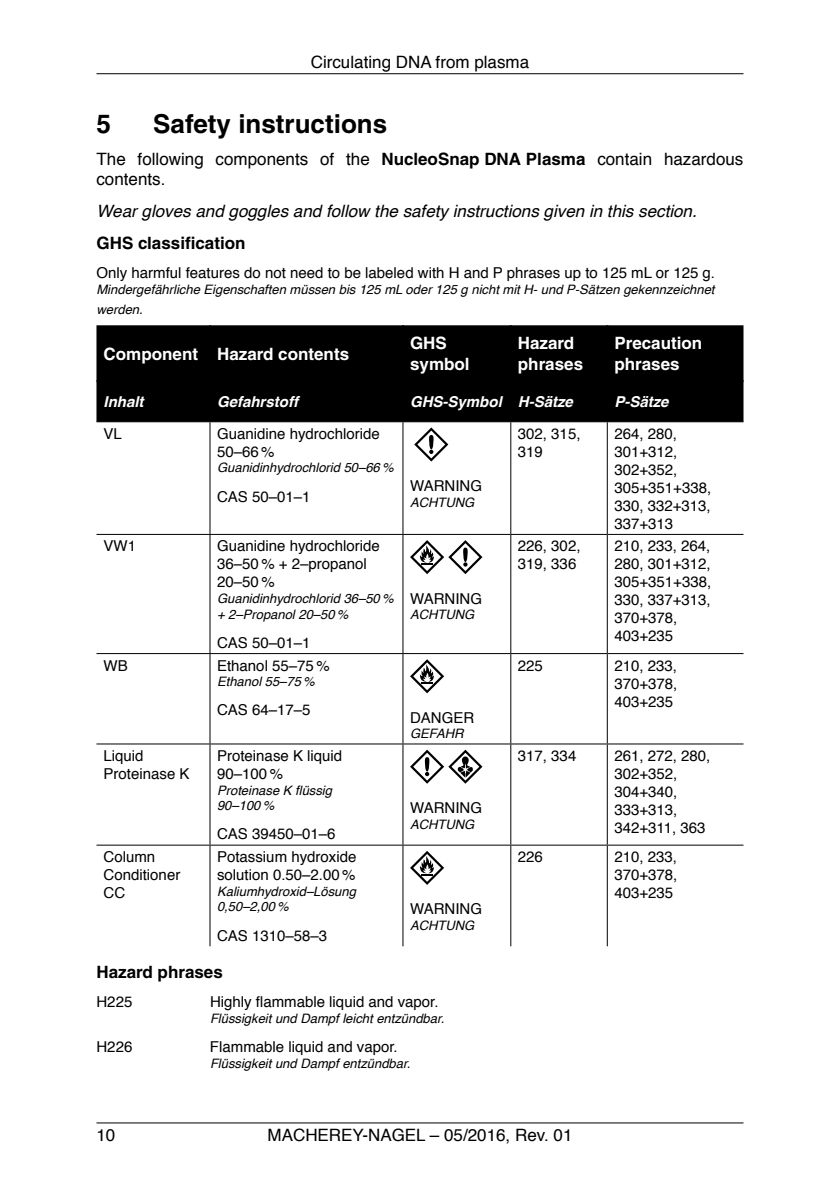
<style>
.page{position:relative;width:840px;height:1191px;background:#fff}
.page>*{position:absolute;margin:0;border:0;box-sizing:border-box;transform-origin:0 0}
.t1{font:700 26px "Helvetica";color:#000}
.t2{font:17px/20.4px "Helvetica";color:#000}
.t3{font:italic 17px "Helvetica";color:#000}
.t4{font:700 17px/20.4px "Helvetica";color:#fff}
.t5{font:700 17px "Helvetica";color:#000}
.t6{font:15px/18px "Helvetica";color:#000}
.t7{font:italic 700 15px "Helvetica";color:#fff}
.t8{font:italic 13px/15.6px "Helvetica";color:#000}
.s1{font-weight:700}
</style>
<div class="page">
<hr style="left:96px;top:1122px;width:647px;height:1px;background:#000">
<hr style="left:96px;top:73px;width:647px;height:1px;background:#000">
<div style="left:96px;top:325px;width:647px;height:96px;background:#000"></div>
<hr style="left:209px;top:325px;width:2px;height:55px;background:#000">
<hr style="left:402px;top:325px;width:2px;height:55px;background:#000">
<hr style="left:509px;top:325px;width:2px;height:55px;background:#000">
<hr style="left:606px;top:325px;width:2px;height:55px;background:#000">
<hr style="left:96px;top:380px;width:114px;height:2px;background:#000">
<hr style="left:210px;top:380px;width:193px;height:2px;background:#000">
<hr style="left:403px;top:380px;width:107px;height:2px;background:#000">
<hr style="left:510px;top:380px;width:97px;height:2px;background:#000">
<hr style="left:607px;top:380px;width:136px;height:2px;background:#000">
<hr style="left:209px;top:382px;width:1px;height:39px;background:#000">
<hr style="left:402px;top:382px;width:1px;height:39px;background:#000">
<hr style="left:510px;top:382px;width:1px;height:39px;background:#000">
<hr style="left:606px;top:382px;width:1px;height:39px;background:#000">
<hr style="left:96px;top:421px;width:114px;height:1px;background:#000">
<hr style="left:210px;top:421px;width:193px;height:1px;background:#000">
<hr style="left:209px;top:422px;width:1px;height:112px;background:#000">
<hr style="left:403px;top:421px;width:107px;height:1px;background:#000">
<hr style="left:402px;top:422px;width:1px;height:112px;background:#000">
<hr style="left:510px;top:421px;width:97px;height:1px;background:#000">
<hr style="left:510px;top:422px;width:1px;height:112px;background:#000">
<hr style="left:607px;top:421px;width:136px;height:1px;background:#000">
<hr style="left:606px;top:422px;width:1px;height:112px;background:#000">
<hr style="left:96px;top:534px;width:114px;height:1px;background:#000">
<hr style="left:210px;top:534px;width:193px;height:1px;background:#000">
<hr style="left:209px;top:535px;width:1px;height:118px;background:#000">
<hr style="left:403px;top:534px;width:107px;height:1px;background:#000">
<hr style="left:402px;top:535px;width:1px;height:118px;background:#000">
<hr style="left:510px;top:534px;width:97px;height:1px;background:#000">
<hr style="left:510px;top:535px;width:1px;height:118px;background:#000">
<hr style="left:607px;top:534px;width:136px;height:1px;background:#000">
<hr style="left:606px;top:535px;width:1px;height:118px;background:#000">
<hr style="left:96px;top:653px;width:114px;height:1px;background:#000">
<hr style="left:210px;top:653px;width:193px;height:1px;background:#000">
<hr style="left:209px;top:654px;width:1px;height:89px;background:#000">
<hr style="left:403px;top:653px;width:107px;height:1px;background:#000">
<hr style="left:402px;top:654px;width:1px;height:89px;background:#000">
<hr style="left:510px;top:653px;width:97px;height:1px;background:#000">
<hr style="left:510px;top:654px;width:1px;height:89px;background:#000">
<hr style="left:607px;top:653px;width:136px;height:1px;background:#000">
<hr style="left:606px;top:654px;width:1px;height:89px;background:#000">
<hr style="left:96px;top:743px;width:114px;height:1px;background:#000">
<hr style="left:210px;top:743px;width:193px;height:1px;background:#000">
<hr style="left:209px;top:744px;width:1px;height:100px;background:#000">
<hr style="left:403px;top:743px;width:107px;height:1px;background:#000">
<hr style="left:402px;top:744px;width:1px;height:100px;background:#000">
<hr style="left:510px;top:743px;width:97px;height:1px;background:#000">
<hr style="left:510px;top:744px;width:1px;height:100px;background:#000">
<hr style="left:607px;top:743px;width:136px;height:1px;background:#000">
<hr style="left:606px;top:744px;width:1px;height:100px;background:#000">
<hr style="left:96px;top:844px;width:114px;height:1px;background:#000">
<hr style="left:210px;top:844px;width:193px;height:1px;background:#000">
<hr style="left:209px;top:845px;width:1px;height:101px;background:#000">
<hr style="left:403px;top:844px;width:107px;height:1px;background:#000">
<hr style="left:402px;top:845px;width:1px;height:101px;background:#000">
<hr style="left:510px;top:844px;width:97px;height:1px;background:#000">
<hr style="left:510px;top:845px;width:1px;height:101px;background:#000">
<hr style="left:607px;top:844px;width:136px;height:1px;background:#000">
<hr style="left:606px;top:845px;width:1px;height:101px;background:#000">
<svg style="left:414px;top:427px;width:34px;height:34px"></svg>
<svg style="left:428px;top:435px;width:5px;height:14px"></svg>
<svg style="left:410px;top:540px;width:72px;height:34px"></svg>
<svg style="left:463px;top:547px;width:4px;height:15px"></svg>
<svg style="left:410px;top:659px;width:34px;height:34px"></svg>
<svg style="left:410px;top:749px;width:72px;height:34px"></svg>
<svg style="left:410px;top:851px;width:34px;height:34px"></svg>
<p class="t2" style="left:310px;top:52px;width:220px">Circulating DNA from plasma</p>
<h1 class="t1" style="left:96px;top:108px;width:16px">5</h1>
<h1 class="t1" style="left:153px;top:108px;width:235px">Safety instructions</h1>
<p class="t2" style="left:96px;top:149px;width:648px">The following components of the <span class="s1">NucleoSnap DNA Plasma</span> contain hazardous contents.</p>
<p class="t3" style="left:96px;top:197px;width:601px">Wear gloves and goggles and follow the safety instructions given in this section.</p>
<p class="t5" style="left:96px;top:232px;width:150px">GHS classification</p>
<p class="t6" style="left:96px;top:264px;width:619px">Only harmful features do not need to be labeled with H and P phrases up to 125 mL or 125 g.</p>
<p class="t8" style="left:96px;top:279px;width:619px;line-height:20.4px">Mindergefährliche Eigenschaften müssen bis 125 mL oder 125 g nicht mit H- und P-Sätzen gekennzeichnet werden.</p>
<p class="t4" style="left:103px;top:343px;width:247px">Component Hazard contents</p>
<p class="t4" style="left:410px;top:333px;width:61px">GHS symbol</p>
<p class="t4" style="left:517px;top:333px;width:67px">Hazard phrases</p>
<p class="t4" style="left:614px;top:333px;width:89px">Precaution phrases</p>
<p class="t7" style="left:103px;top:390px;width:42px">Inhalt</p>
<p class="t7" style="left:217px;top:390px;width:82px">Gefahrstoff</p>
<p class="t7" style="left:410px;top:390px;width:164px">GHS-Symbol H-Sätze</p>
<p class="t7" style="left:614px;top:390px;width:56px">P-Sätze</p>
<p class="t6" style="left:103px;top:425px;width:20px">VL</p>
<p class="t6" style="left:217px;top:425px;width:164px">Guanidine hydrochloride<br>50–66 %</p>
<p class="t8" style="left:217px;top:460px;width:178px">Guanidinhydrochlorid 50–66 %</p>
<p class="t6" style="left:217px;top:488px;width:95px">CAS 50–01–1</p>
<p class="t6" style="left:517px;top:425px;width:64px">302, 315,<br>319</p>
<p class="t6" style="left:614px;top:425px;width:98px">264, 280,<br>301+312,<br>302+352,<br>305+351+338,<br>330, 332+313,<br>337+313</p>
<p class="t6" style="left:410px;top:477px;width:73px">WARNING</p>
<p class="t8" style="left:410px;top:494px;width:66px">ACHTUNG</p>
<p class="t6" style="left:103px;top:537px;width:34px">VW1</p>
<p class="t6" style="left:217px;top:537px;width:164px">Guanidine hydrochloride<br>36–50 % + 2–propanol<br>20–50 %</p>
<p class="t8" style="left:217px;top:591px;width:178px">Guanidinhydrochlorid 36–50 % + 2–Propanol 20–50 %</p>
<p class="t6" style="left:217px;top:634px;width:95px">CAS 50–01–1</p>
<p class="t6" style="left:103px;top:656px;width:26px">WB</p>
<p class="t6" style="left:217px;top:656px;width:114px">Ethanol 55–75 %</p>
<p class="t8" style="left:217px;top:674px;width:99px">Ethanol 55–75 %</p>
<p class="t6" style="left:217px;top:701px;width:95px">CAS 64–17–5</p>
<p class="t6" style="left:103px;top:747px;width:87px">Liquid<br>Proteinase K</p>
<p class="t6" style="left:217px;top:747px;width:127px">Proteinase K liquid<br>90–100 %</p>
<p class="t8" style="left:217px;top:782px;width:116px">Proteinase K flüssig<br>90–100 %</p>
<p class="t6" style="left:217px;top:825px;width:120px">CAS 39450–01–6</p>
<p class="t6" style="left:103px;top:848px;width:78px">Column<br>Conditioner<br>CC</p>
<p class="t6" style="left:217px;top:848px;width:141px">Potassium hydroxide solution 0.50–2.00 %</p>
<p class="t8" style="left:217px;top:883px;width:140px">Kaliumhydroxid–Lösung<br>0,50–2,00 %</p>
<p class="t6" style="left:217px;top:926px;width:112px">CAS 1310–58–3</p>
<p class="t6" style="left:410px;top:590px;width:73px">WARNING</p>
<p class="t8" style="left:410px;top:607px;width:66px">ACHTUNG</p>
<p class="t6" style="left:410px;top:709px;width:66px">DANGER</p>
<p class="t8" style="left:410px;top:726px;width:55px">GEFAHR</p>
<p class="t6" style="left:410px;top:799px;width:73px">WARNING</p>
<p class="t8" style="left:410px;top:816px;width:66px">ACHTUNG</p>
<p class="t6" style="left:410px;top:900px;width:73px">WARNING</p>
<p class="t8" style="left:410px;top:917px;width:66px">ACHTUNG</p>
<p class="t5" style="left:96px;top:961px;width:128px">Hazard phrases</p>
<p class="t6" style="left:96px;top:993px;width:37px">H225</p>
<p class="t6" style="left:210px;top:993px;width:230px">Highly flammable liquid and vapor.</p>
<p class="t8" style="left:210px;top:1011px;width:236px">Flüssigkeit und Dampf leicht entzündbar.</p>
<p class="t6" style="left:96px;top:1038px;width:37px">H226</p>
<p class="t6" style="left:210px;top:1038px;width:189px">Flammable liquid and vapor.</p>
<p class="t8" style="left:210px;top:1056px;width:202px">Flüssigkeit und Dampf entzündbar.</p>
<p class="t6" style="left:517px;top:537px;width:64px">226, 302,<br>319, 336</p>
<p class="t6" style="left:614px;top:537px;width:98px">210, 233, 264,<br>280, 301+312,<br>305+351+338,<br>330, 337+313,<br>370+378,<br>403+235</p>
<p class="t6" style="left:517px;top:656px;width:27px">225</p>
<p class="t6" style="left:614px;top:656px;width:64px;text-align:justify">210, 233, 370+378, 403+235</p>
<p class="t6" style="left:517px;top:747px;width:60px">317, 334</p>
<p class="t6" style="left:614px;top:747px;width:97px">261, 272, 280,<br>302+352,<br>304+340,<br>333+313,<br>342+311, 363</p>
<p class="t6" style="left:517px;top:848px;width:27px">226</p>
<p class="t6" style="left:614px;top:848px;width:64px;text-align:justify">210, 233, 370+378, 403+235</p>
<p class="t2" style="left:96px;top:1125px;width:20px">10</p>
<p class="t2" style="left:267px;top:1125px;width:306px">MACHEREY-NAGEL – 05/2016, Rev. 01</p>
</div>
